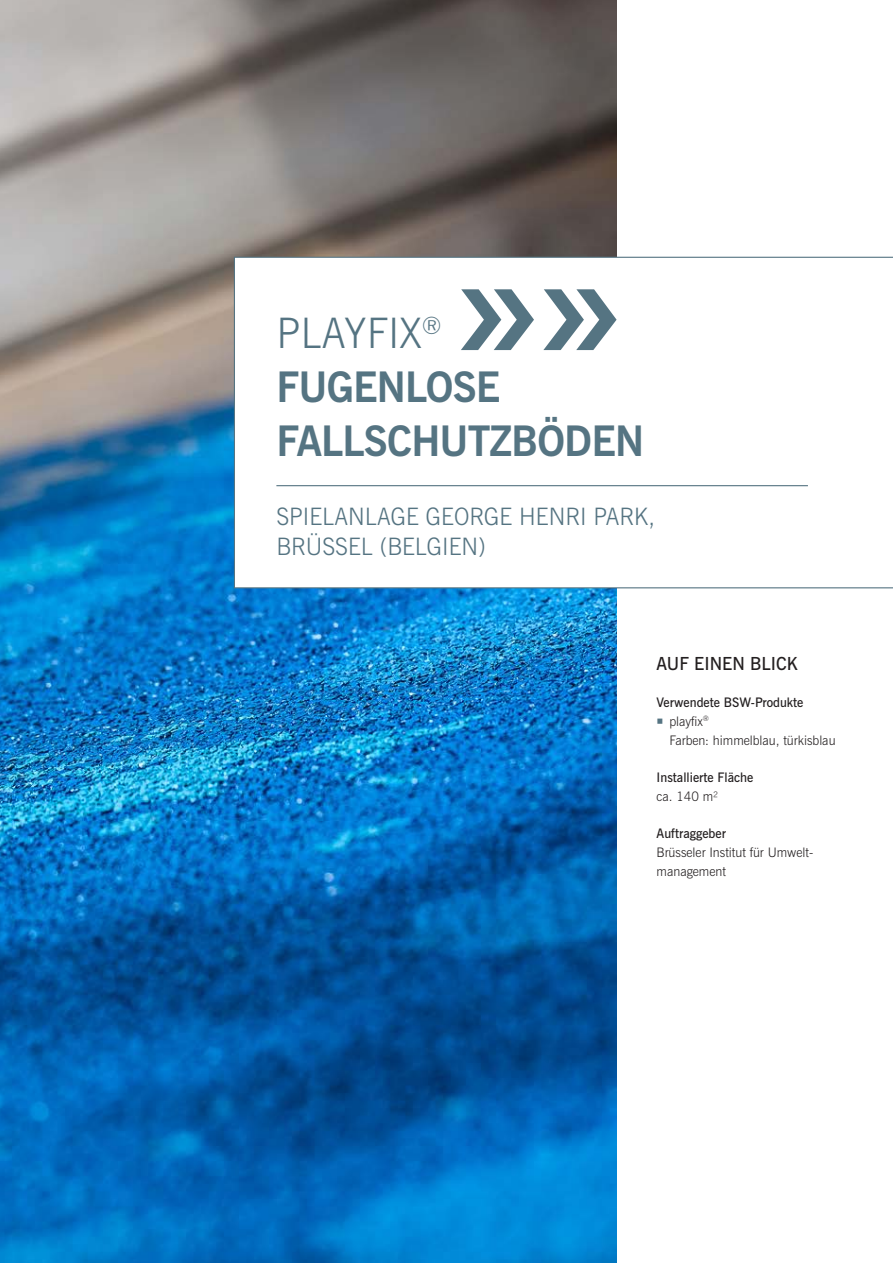
<style>
.page{position:relative;width:893px;height:1263px;background:#fff}
.page>*{position:absolute;margin:0;border:0;box-sizing:border-box;transform-origin:0 0}
.t1{font:700 42px/54px "News Gothic BT";letter-spacing:-.02em;color:#557482}
.t2{font:300 24px/30px "News Gothic BT";color:#557482}
.t3{font:600 18px "News Gothic BT";color:#231f20}
.t4{font:300 13.2px/18.8px "News Gothic BT";color:#231f20}
.t5{font:600 13.2px "News Gothic BT";color:#231f20}
.s1{font-weight:300}
.s2{font-weight:600}
</style>
<div class="page">
<img style="left:0;top:0;width:617px;height:1263px">
<svg style="left:234px;top:257px;width:659px;height:331px"></svg>
<hr style="left:276px;top:485px;width:532px;height:1px;background:#557482">
<svg style="left:461px;top:289px;width:156px;height:61px"></svg>
<h1 class="t1" style="left:276px;top:306px;width:369px"><span class="s1">PLAYFIX</span><sup>®<br></sup>FUGENLOSE<br>FALLSCHUTZBÖDEN</h1>
<h2 class="t2" style="left:276px;top:501px;width:380px">SPIELANLAGE GEORGE HENRI PARK,<br>BRÜSSEL (BELGIEN)</h2>
<h3 class="t3" style="left:657px;top:652px;width:143px">AUF EINEN BLICK</h3>
<p class="t4" style="left:669px;top:693px;width:168px;text-indent:-13px"><span class="s2">Verwendete BSW-Produkte </span>playfix<sup>®<br></sup>Farben: himmelblau, türkisblau</p>
<p class="t5" style="left:657px;top:769px;width:98px">Installierte Fläche</p>
<p class="t4" style="left:657px;top:787px;width:63px">ca. 140 m²</p>
<p class="t5" style="left:657px;top:826px;width:71px">Auftraggeber</p>
<p class="t4" style="left:657px;top:843px;width:158px">Brüsseler Institut für Umwelt&shy;management</p>
</div>
